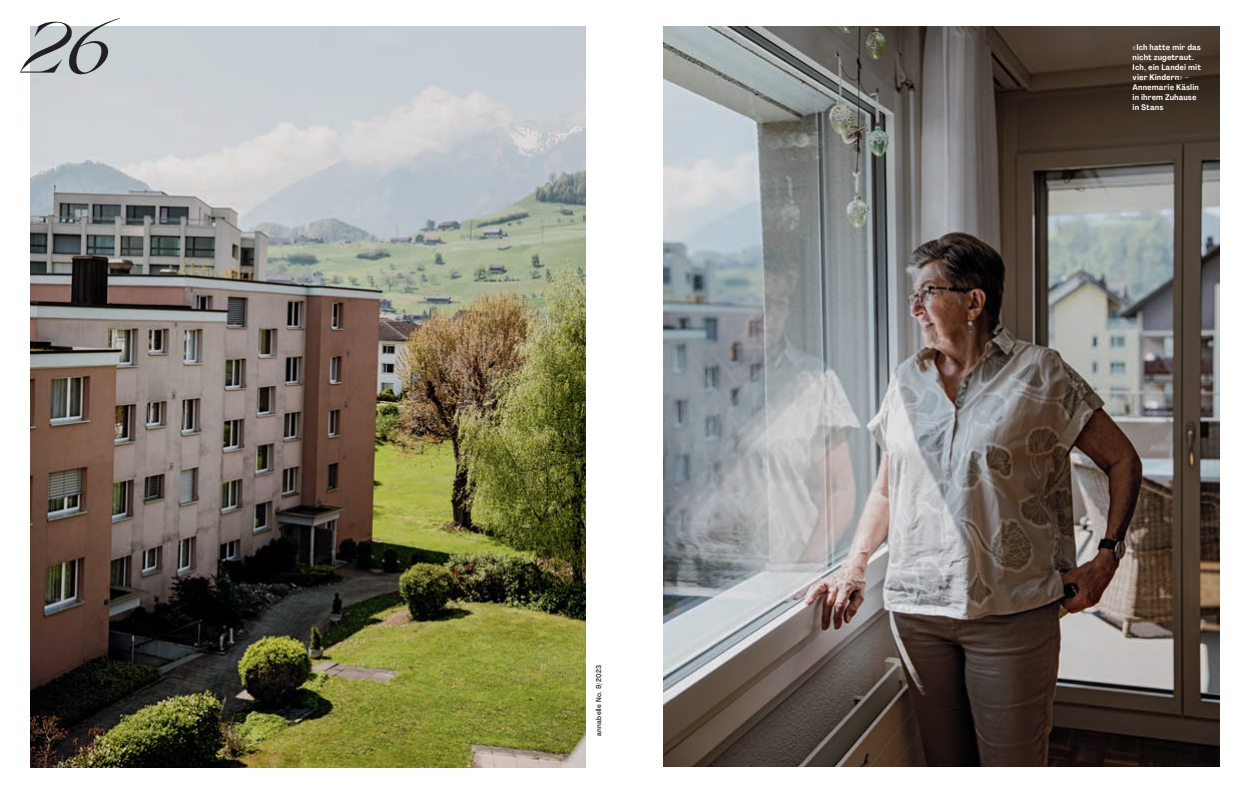
<style>
.page{position:relative;width:1248px;height:794px;background:#fff}
.page>*{position:absolute;margin:0;border:0;box-sizing:border-box;transform-origin:0 0}
.t1{font:italic 71.3px "Grand Slang";color:#231f20}
.t2{font:700 8px/10px "Agrandir Text";letter-spacing:.01em;color:#fff}
.t3{font:500 condensed 7px "Agrandir";letter-spacing:.045em;color:#231f20}
</style>
<div class="page">
<img style="left:30px;top:27px;width:555px;height:740px">
<img style="left:663px;top:27px;width:556px;height:739px">
<h1 class="t1" style="left:20px;top:-4px;width:102px">26</h1>
<p class="t3" style="left:594px;top:736px;width:73px;rotate:-90deg">annabelle No. 9/2023</p>
<p class="t2" style="left:1132px;top:43px;width:70px">«Ich hatte mir das nicht zugetraut.<br>Ich, ein Landei mit vier Kindern» –<br>Annemarie Käslin in ihrem Zuhause in Stans</p>
</div>
